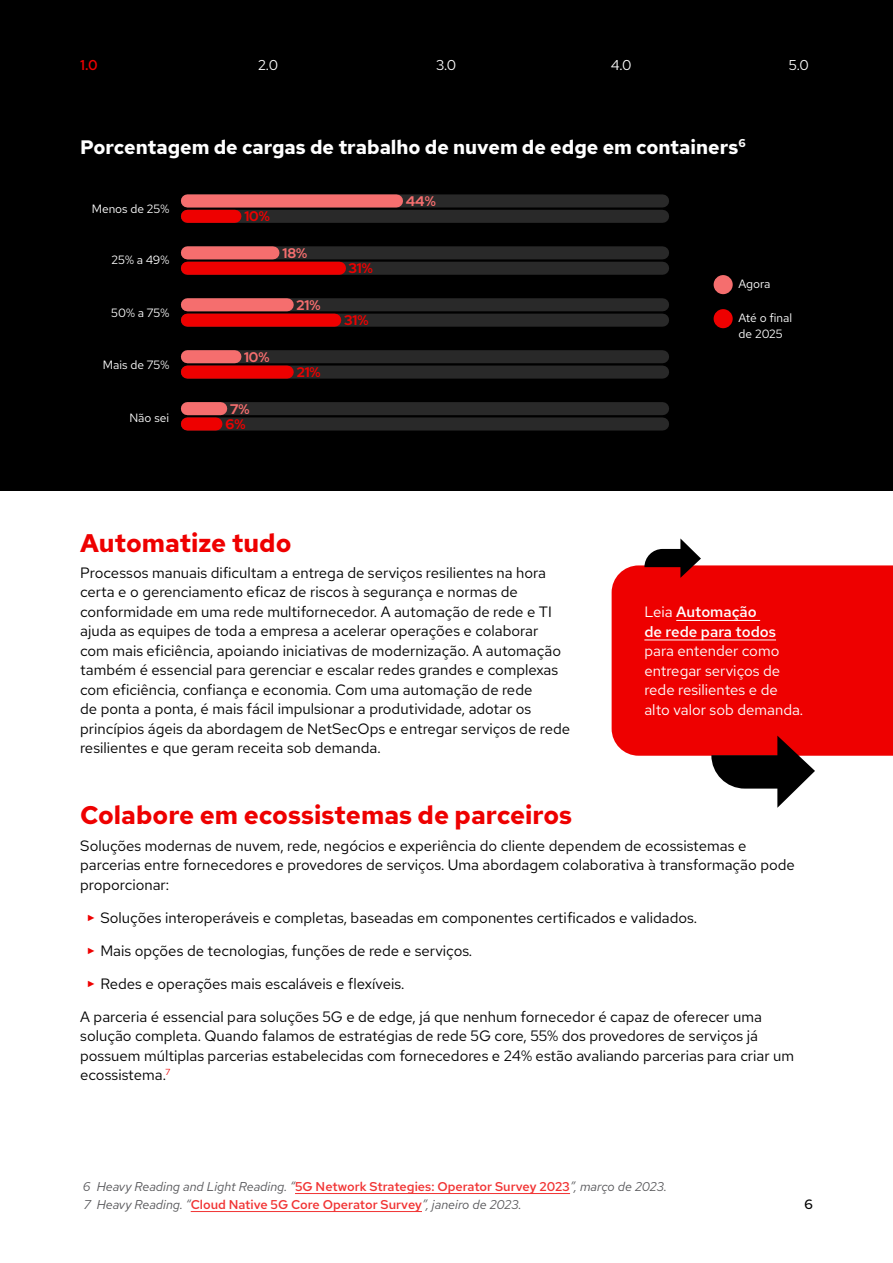
<style>
.page{position:relative;width:893px;height:1263px;background:#fff}
.page>*{position:absolute;margin:0;border:0;box-sizing:border-box;transform-origin:0 0}
.t1{font:700 25.5px "Red Hat Text";color:#e00}
.t2{font:700 19.5px "Red Hat Text";color:#fff}
.t3{font:15px/19.5px "Red Hat Text";color:#000}
.t4{font:15px/19.5px "Red Hat Text";color:#fff}
.t5{font:500 15px/19.5px "Red Hat Text";color:#fff}
.t6{font:14.25px "Red Hat Text";color:#fff}
.t7{font:500 14.25px "Red Hat Text";color:#e00}
.t8{font:700 13.95px "Red Hat Display";color:#f56e6e}
.t9{font:700 13.95px "Red Hat Display";color:#e00}
.t10{font:500 13.5px "Red Hat Display";color:#000}
.t11{font:italic 12.75px/18px "Red Hat Text";color:#58585b}
.t12{font:12px/16.5px "Red Hat Text";color:#fff}
.s1{font-weight:400}
.s2{font-family:"Arial";font-size:9px;color:#e00}
.s3{font-weight:500;font-style:normal;color:#f13333}
</style>
<div class="page">
<div style="left:0;top:0;width:893px;height:491px;background:#000"></div>
<div style="left:612px;top:565px;width:281px;height:191px;background:#e00"></div>
<hr style="left:676px;top:620px;width:84px;height:1px;background:#fff">
<hr style="left:644px;top:640px;width:132px;height:1px;background:#fff">
<svg style="left:711px;top:736px;width:104px;height:72px"></svg>
<svg style="left:644px;top:538px;width:57px;height:40px"></svg>
<hr style="left:295px;top:1193px;width:275px;height:1px;background:#f13333">
<hr style="left:191px;top:1211px;width:231px;height:1px;background:#f13333">
<div style="left:187px;top:210px;width:476px;height:13px;background:#292929"></div>
<div style="left:187px;top:210px;width:48px;height:13px;background:#e00"></div>
<div style="left:187px;top:194px;width:476px;height:13px;background:#292929"></div>
<div style="left:187px;top:194px;width:209px;height:13px;background:#f56e6e"></div>
<div style="left:187px;top:262px;width:476px;height:13px;background:#292929"></div>
<div style="left:187px;top:262px;width:152px;height:13px;background:#e00"></div>
<div style="left:187px;top:246px;width:476px;height:13px;background:#292929"></div>
<div style="left:187px;top:246px;width:86px;height:13px;background:#f56e6e"></div>
<div style="left:187px;top:314px;width:476px;height:13px;background:#292929"></div>
<div style="left:187px;top:314px;width:148px;height:13px;background:#e00"></div>
<div style="left:187px;top:298px;width:476px;height:13px;background:#292929"></div>
<div style="left:187px;top:298px;width:100px;height:13px;background:#f56e6e"></div>
<div style="left:187px;top:365px;width:476px;height:14px;background:#292929"></div>
<div style="left:187px;top:365px;width:100px;height:14px;background:#e00"></div>
<div style="left:187px;top:350px;width:476px;height:13px;background:#292929"></div>
<div style="left:187px;top:350px;width:48px;height:13px;background:#f56e6e"></div>
<div style="left:187px;top:417px;width:476px;height:13px;background:#292929"></div>
<div style="left:187px;top:417px;width:29px;height:13px;background:#e00"></div>
<div style="left:187px;top:402px;width:476px;height:13px;background:#292929"></div>
<div style="left:187px;top:402px;width:34px;height:13px;background:#f56e6e"></div>
<div style="left:714px;top:275px;width:19px;height:19px;background:#f56e6e;border-radius:50%"></div>
<div style="left:714px;top:309px;width:19px;height:19px;background:#e00;border-radius:50%"></div>
<p class="t7" style="left:80px;top:55px;width:19px">1.0</p>
<p class="t6" style="left:258px;top:55px;width:22px">2.0</p>
<p class="t6" style="left:436px;top:55px;width:22px">3.0</p>
<p class="t6" style="left:611px;top:55px;width:22px">4.0</p>
<p class="t6" style="left:789px;top:55px;width:22px">5.0</p>
<h2 class="t2" style="left:80px;top:134px;width:667px">Porcentagem de cargas de trabalho de nuvem de edge em containers<sup>6</sup></h2>
<p class="t12" style="left:92px;top:200px;width:79px">Menos de 25%</p>
<p class="t12" style="left:112px;top:251px;width:59px">25% a 49%</p>
<p class="t12" style="left:111px;top:304px;width:59px">50% a 75%</p>
<p class="t12" style="left:103px;top:356px;width:68px">Mais de 75%</p>
<p class="t12" style="left:130px;top:409px;width:41px">Não sei</p>
<p class="t9" style="left:244px;top:207px;width:27px">10%</p>
<p class="t8" style="left:283px;top:244px;width:26px">18%</p>
<p class="t8" style="left:297px;top:296px;width:25px">21%</p>
<p class="t8" style="left:244px;top:348px;width:27px">10%</p>
<p class="t8" style="left:230px;top:400px;width:21px">7%</p>
<p class="t9" style="left:226px;top:415px;width:21px">6%</p>
<p class="t9" style="left:297px;top:363px;width:25px">21%</p>
<p class="t9" style="left:348px;top:259px;width:26px">31%</p>
<p class="t9" style="left:344px;top:311px;width:26px">31%</p>
<p class="t8" style="left:406px;top:192px;width:31px">44%</p>
<h1 class="t1" style="left:80px;top:526px;width:213px">Automatize tudo</h1>
<p class="t3" style="left:80px;top:562px;width:491px">Processos manuais dificultam a entrega de serviços resilientes na hora certa e o gerenciamento eficaz de riscos à segurança e normas de conformidade em uma rede multifornecedor. A automação de rede e TI ajuda as equipes de toda a empresa a acelerar operações e colaborar com mais eficiência, apoiando iniciativas de modernização. A automação também é essencial para gerenciar e escalar redes grandes e complexas com eficiência, confiança e economia. Com uma automação de rede<br>de ponta a ponta, é mais fácil impulsionar a produtividade, adotar os princípios ágeis da abordagem de NetSecOps e entregar serviços de rede resilientes e que geram receita sob demanda.</p>
<p class="t12" style="left:739px;top:276px;width:33px">Agora</p>
<p class="t12" style="left:739px;top:309px;width:55px">Até o final de 2025</p>
<p class="t5" style="left:644px;top:602px;width:133px"><span class="s1">Leia</span> Automação de rede para todos</p>
<p class="t4" style="left:644px;top:641px;width:160px">para entender como entregar serviços de rede resilientes e de alto valor sob demanda.</p>
<h1 class="t1" style="left:80px;top:798px;width:494px">Colabore em ecossistemas de parceiros</h1>
<p class="t3" style="left:80px;top:835px;width:716px">Soluções modernas de nuvem, rede, negócios e experiência do cliente dependem de ecossistemas e parcerias entre fornecedores e provedores de serviços. Uma abordagem colaborativa à transformação pode proporcionar:</p>
<p class="t3" style="left:87px;top:907px;width:612px"><span class="s2">►</span> Soluções interoperáveis e completas, baseadas em componentes certificados e validados.</p>
<p class="t3" style="left:87px;top:940px;width:387px"><span class="s2">►</span> Mais opções de tecnologias, funções de rede e serviços.</p>
<p class="t3" style="left:87px;top:973px;width:319px"><span class="s2">►</span> Redes e operações mais escaláveis e flexíveis.</p>
<p class="t3" style="left:80px;top:1006px;width:715px">A parceria é essencial para soluções 5G e de edge, já que nenhum fornecedor é capaz de oferecer uma solução completa. Quando falamos de estratégias de rede 5G core, 55% dos provedores de serviços já possuem múltiplas parcerias estabelecidas com fornecedores e 24% estão avaliando parcerias para criar um ecossistema.<sup>7</sup></p>
<p class="t11" style="left:83px;top:1177px;width:585px">6 Heavy Reading and Light Reading. “<span class="s3">5G Network Strategies: Operator Survey 2023</span>”, março de 2023.<br>7 Heavy Reading. “<span class="s3">Cloud Native 5G Core Operator Survey</span>”, janeiro de 2023.</p>
<p class="t10" style="left:804px;top:1196px;width:10px">6</p>
</div>
